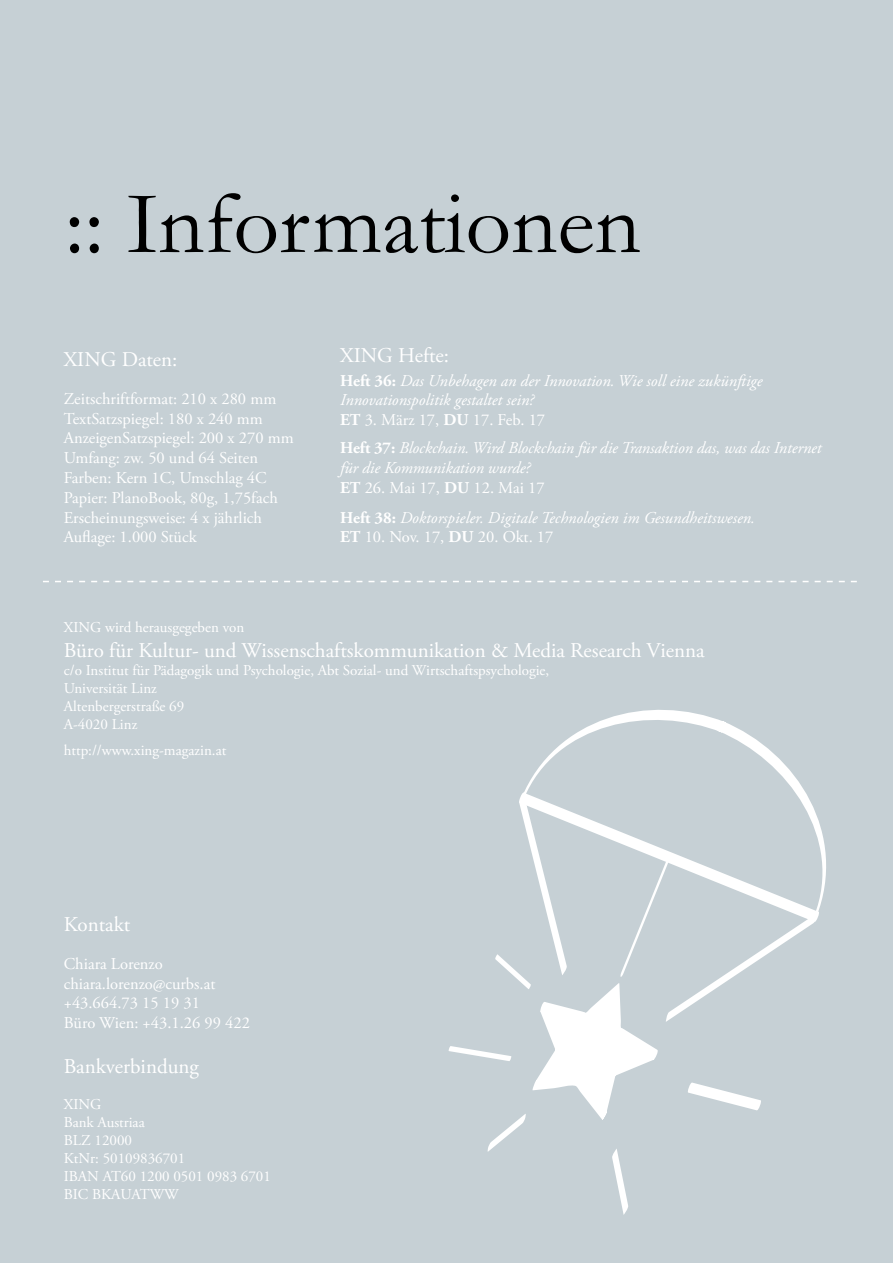
<style>
.page{position:relative;width:893px;height:1263px;background:#c6d0d5}
.page>*{position:absolute;margin:0;border:0;box-sizing:border-box;transform-origin:0 0}
.t1{font:90px "Garamond";color:#000}
.t2{font:21px "Adobe Garamond Pro";color:#fff}
.t3{font:italic 16.5px/19.8px "Adobe Garamond Pro";color:#fff}
.t4{font:16.5px/19.8px "Adobe Garamond Pro";color:#fff}
.t5{font:15px/18px "Adobe Garamond Pro";color:#fff}
.s1{font-weight:700;font-style:normal}
.s2{font-style:normal}
</style>
<div class="page">
<svg style="left:522px;top:710px;width:304px;height:209px"></svg>
<svg style="left:448px;top:794px;width:369px;height:421px"></svg>
<svg style="left:43px;top:581px;width:814px;height:1px"></svg>
<h1 class="t1" style="left:65px;top:163px;width:578px">:: Informationen</h1>
<p class="t2" style="left:64px;top:347px;width:115px">XING Daten:</p>
<p class="t4" style="left:64px;top:389px;width:231px">Zeitschriftformat: 210 x 280 mm<br>TextSatzspiegel: 180 x 240 mm<br>AnzeigenSatzspiegel: 200 x 270 mm<br>Umfang: zw. 50 und 64 Seiten<br>Farben: Kern 1C, Umschlag 4C<br>Papier: PlanoBook, 80g, 1,75fach<br>Erscheinungsweise: 4 x jährlich<br>Auflage: 1.000 Stück</p>
<p class="t2" style="left:340px;top:342px;width:110px">XING Hefte:</p>
<p class="t3" style="left:340px;top:371px;width:424px"><span class="s1">Heft 36:</span> Das Unbehagen an der Innovation. Wie soll eine zukünftige<br>Innovationspolitik gestaltet sein?<br><span class="s1">ET</span> <span class="s2">3. März 17,</span> <span class="s1">DU</span> <span class="s2">17. Feb. 17</span></p>
<p class="t3" style="left:340px;top:439px;width:483px"><span class="s1">Heft 37:</span> Blockchain. Wird Blockchain für die Transaktion das, was das Internet für die Kommunikation wurde?<br><span class="s1">ET</span> <span class="s2">26. Mai 17,</span> <span class="s1">DU</span> <span class="s2">12. Mai 17</span></p>
<p class="t3" style="left:340px;top:508px;width:416px"><span class="s1">Heft 38:</span> Doktorspieler. Digitale Technologien im Gesundheitswesen.<br><span class="s1">ET</span> <span class="s2">10. Nov. 17,</span> <span class="s1">DU</span> <span class="s2">20. Okt. 17</span></p>
<p class="t5" style="left:64px;top:619px;width:182px">XING wird herausgegeben von</p>
<p class="t2" style="left:64px;top:638px;width:642px">Büro für Kultur- und Wissenschaftskommunikation &amp; Media Research Vienna</p>
<p class="t5" style="left:64px;top:662px;width:487px">c/o Institut für Pädagogik und Psychologie, Abt Sozial- und Wirtschaftspsychologie, Universität Linz<br>Altenbergerstraße 69<br>A-4020 Linz</p>
<p class="t5" style="left:64px;top:741px;width:164px">http://www.xing-magazin.at</p>
<p class="t2" style="left:64px;top:912px;width:68px">Kontakt</p>
<p class="t4" style="left:64px;top:954px;width:188px">Chiara Lorenzo chiara.lorenzo@curbs.at +43.664.73 15 19 31<br>Büro Wien: +43.1.26 99 422</p>
<p class="t2" style="left:64px;top:1054px;width:137px">Bankverbindung</p>
<p class="t5" style="left:64px;top:1096px;width:209px">XING<br>Bank Austriaa<br>BLZ 12000<br>KtNr: 50109836701<br>IBAN AT60 1200 0501 0983 6701<br>BIC BKAUATWW</p>
</div>
